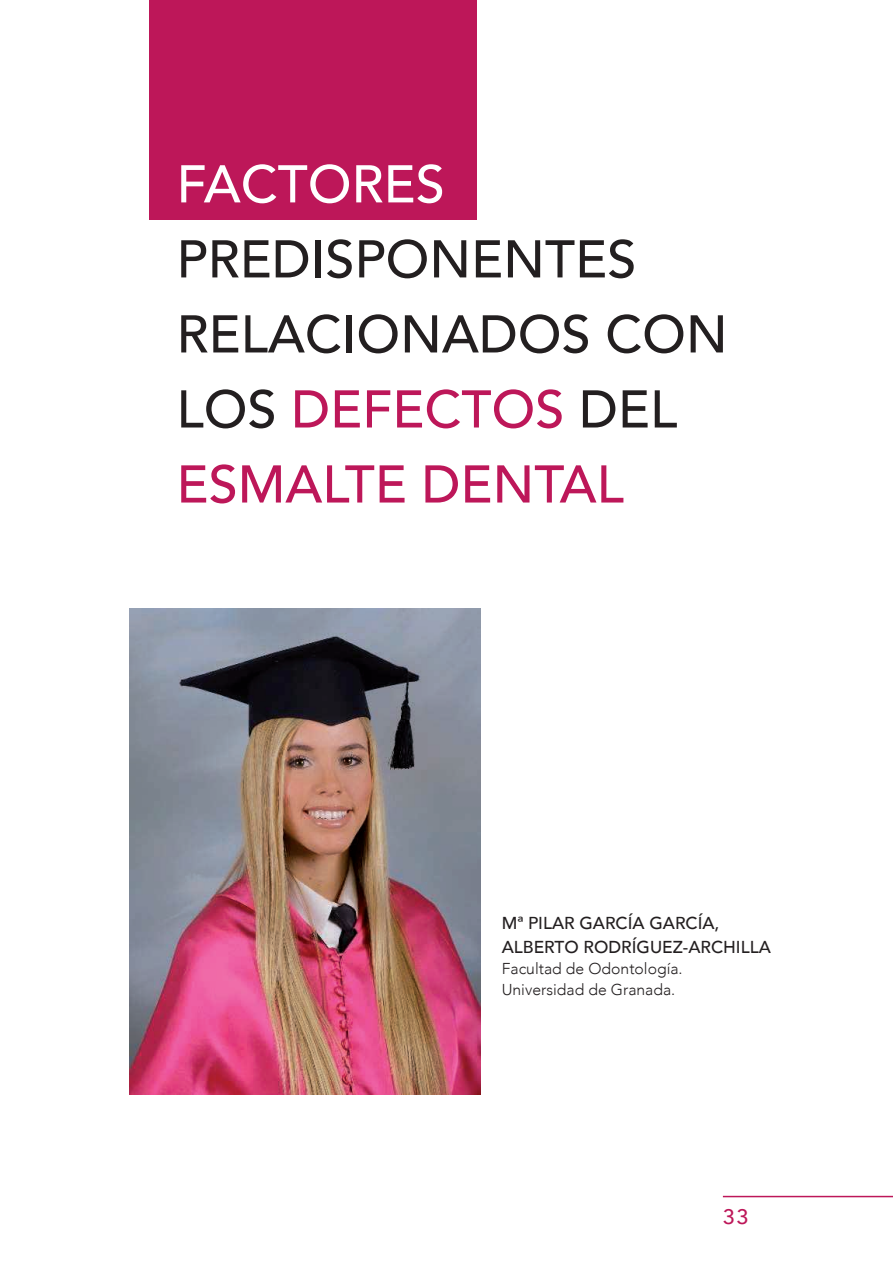
<style>
.page{position:relative;width:893px;height:1263px;background:#fff}
.page>*{position:absolute;margin:0;border:0;box-sizing:border-box;transform-origin:0 0}
.t1{font:500 52.5px/75px "Avenir";color:#231f20}
.t2{font:500 52.5px "Avenir";color:#fff}
.t3{font:500 21px "Avenir Next";color:#bd1759}
.t4{font:500 17.25px/24px "Avenir";color:#231f20}
.t5{font:300 15.75px/21px "Avenir";color:#231f20}
.s1{color:#bd1759}
</style>
<div class="page">
<hr style="left:723px;top:1196px;width:170px;height:1px;background:#bd1759">
<div style="left:149px;top:0;width:327px;height:219px;background:#bd1759"></div>
<img style="left:129px;top:608px;width:351px;height:486px">
<p class="t2" style="left:176px;top:139px;width:270px">FACTORES</p>
<p class="t1" style="left:176px;top:219px;width:553px">PREDISPONENTES<br>RELACIONADOS CON<br>LOS <span class="s1">DEFECTOS</span> DEL<br><span class="s1">ESMALTE DENTAL</span></p>
<p class="t4" style="left:502px;top:910px;width:271px">Mª PILAR GARCÍA GARCÍA,<br>ALBERTO RODRÍGUEZ-ARCHILLA</p>
<p class="t5" style="left:502px;top:958px;width:182px">Facultad de Odontología.<br>Universidad de Granada.</p>
<p class="t3" style="left:723px;top:1199px;width:28px">33</p>
</div>
